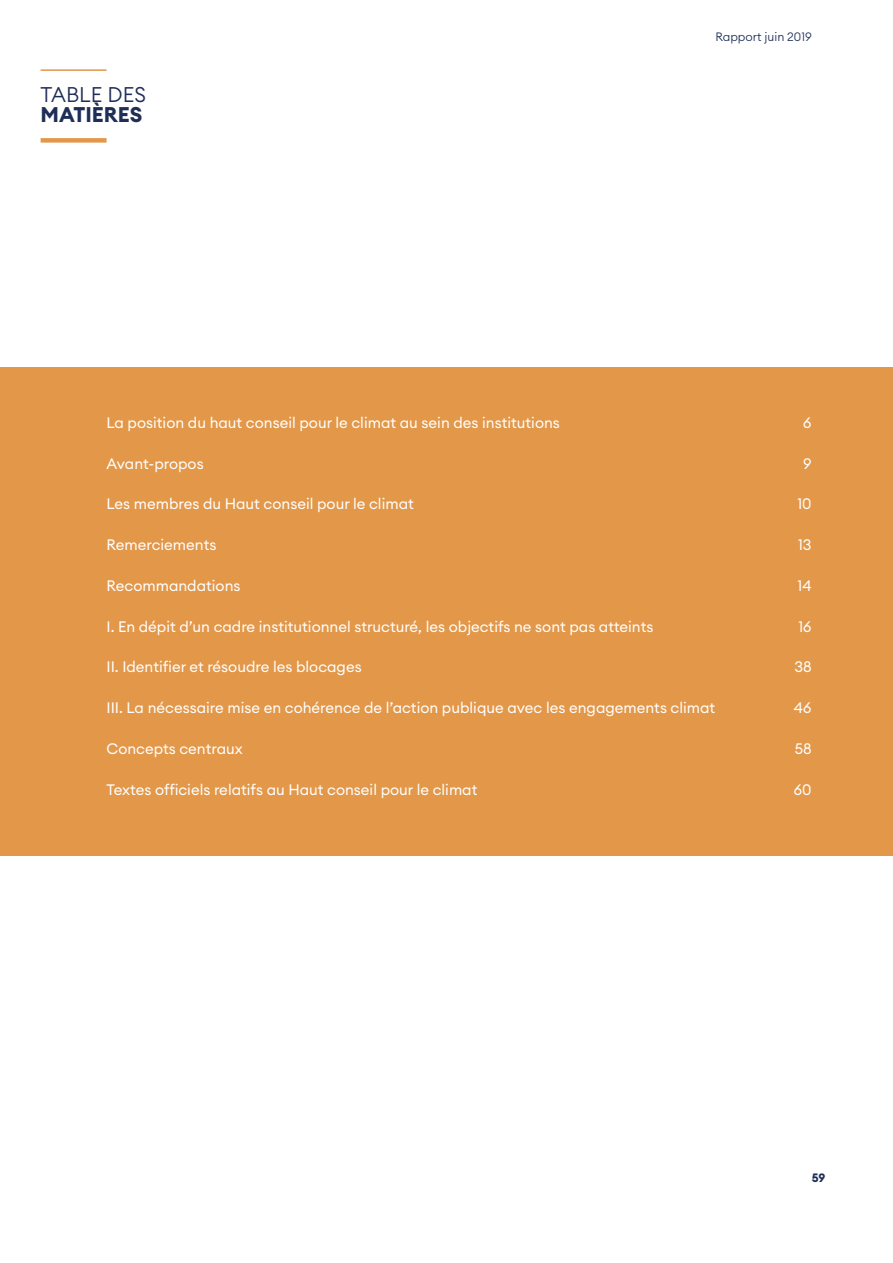
<style>
.page{position:relative;width:893px;height:1263px;background:#fff}
.page>*{position:absolute;margin:0;border:0;box-sizing:border-box;transform-origin:0 0}
.t1{font:300 21px "Euclid Circular A";color:#1f2e57}
.t2{font:700 21px "Euclid Circular A";color:#1f2e57}
.t3{font:15px "Euclid Circular A";color:#fff}
.t4{font:300 12px "Euclid Circular A";color:#1f2e57}
.t5{font:700 12px "Euclid Circular A";color:#1f2e57}
</style>
<div class="page">
<div style="left:1px;top:367px;width:892px;height:489px;background:#e29749"></div>
<hr style="left:41px;top:69px;width:66px;height:2px;background:#e29749">
<div style="left:41px;top:138px;width:66px;height:5px;background:#e29749"></div>
<h1 class="t1" style="left:41px;top:81px;width:107px">TABLE DES</h1>
<h1 class="t2" style="left:41px;top:101px;width:103px">MATIÈRES</h1>
<p class="t4" style="left:715px;top:29px;width:98px">Rapport juin 2019</p>
<p class="t3" style="left:107px;top:413px;width:455px">La position du haut conseil pour le climat au sein des institutions</p>
<p class="t3" style="left:803px;top:413px;width:10px">6</p>
<p class="t3" style="left:107px;top:454px;width:99px">Avant-propos</p>
<p class="t3" style="left:803px;top:454px;width:10px">9</p>
<p class="t3" style="left:107px;top:494px;width:309px">Les membres du Haut conseil pour le climat</p>
<p class="t3" style="left:797px;top:494px;width:16px">10</p>
<p class="t3" style="left:107px;top:535px;width:111px">Remerciements</p>
<p class="t3" style="left:798px;top:535px;width:15px">13</p>
<p class="t3" style="left:107px;top:576px;width:136px">Recommandations</p>
<p class="t3" style="left:797px;top:576px;width:16px">14</p>
<p class="t3" style="left:107px;top:616px;width:548px">I. En dépit d’un cadre institutionnel structuré, les objectifs ne sont pas atteints</p>
<p class="t3" style="left:798px;top:616px;width:15px">16</p>
<p class="t3" style="left:107px;top:657px;width:257px">II. Identifier et résoudre les blocages</p>
<p class="t3" style="left:794px;top:657px;width:19px">38</p>
<p class="t3" style="left:107px;top:698px;width:610px">III. La nécessaire mise en cohérence de l’action publique avec les engagements climat</p>
<p class="t3" style="left:794px;top:698px;width:19px">46</p>
<p class="t3" style="left:107px;top:739px;width:138px">Concepts centraux</p>
<p class="t3" style="left:795px;top:739px;width:18px">58</p>
<p class="t3" style="left:107px;top:779px;width:372px">Textes officiels relatifs au Haut conseil pour le climat</p>
<p class="t3" style="left:794px;top:779px;width:19px">60</p>
<p class="t5" style="left:812px;top:1169px;width:15px">59</p>
</div>
